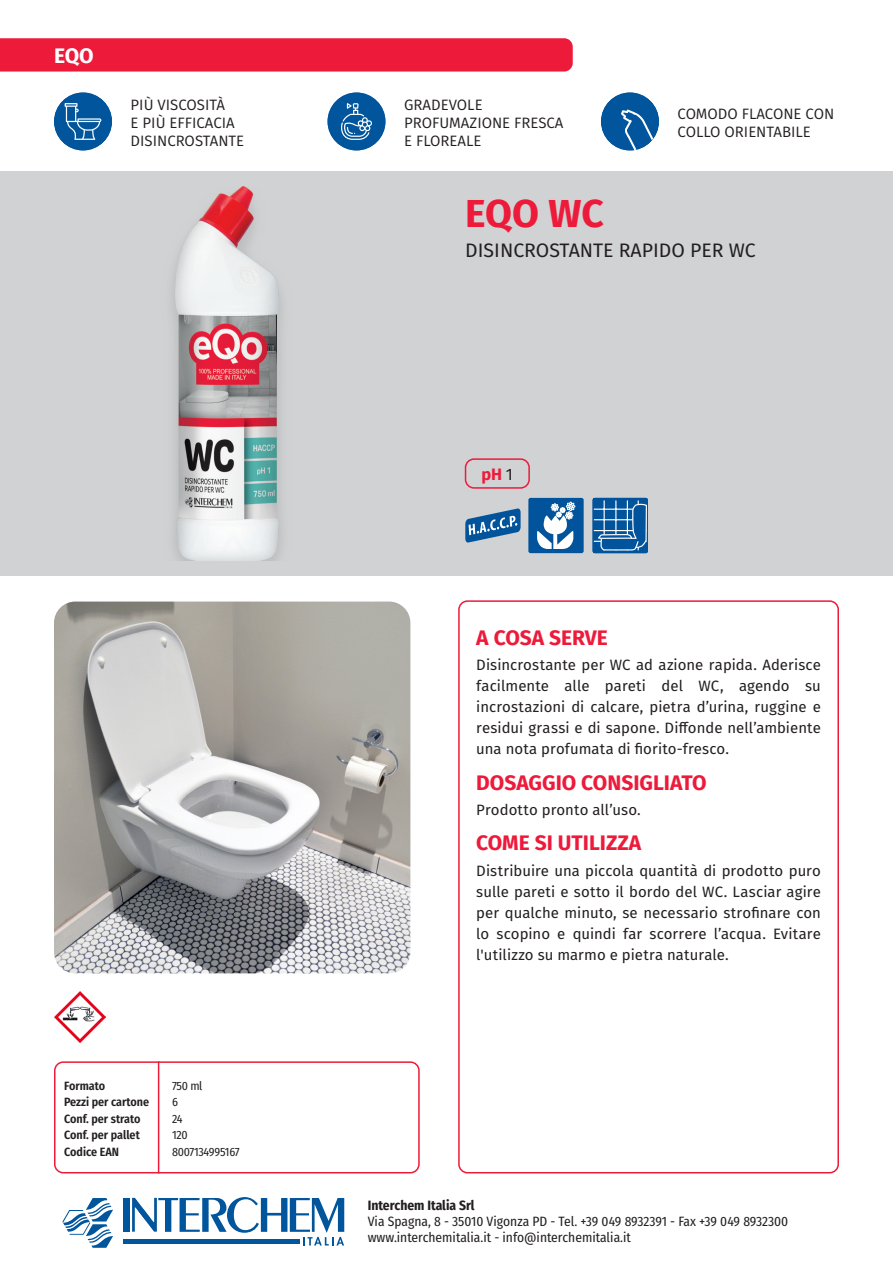
<style>
.page{position:relative;width:893px;height:1263px;background:#fff}
.page>*{position:absolute;margin:0;border:0;box-sizing:border-box;transform-origin:0 0}
.t1{font:700 39px "Fira Sans";color:#ed1a3a}
.t2{font:700 21px "Fira Sans";color:#ed1a3a}
.t3{font:700 21px "Fira Sans";color:#fff}
.t4{font:19.5px "Fira Sans";color:#231f20}
.t5{font:700 16.5px "Fira Sans";color:#ed1a3a}
.t6{font:15px/21px "Fira Sans";letter-spacing:.005em;color:#231f20;text-align:justify}
.t7{font:15px/18px "Fira Sans";color:#231f20}
.t8{font:13.5px/16.2px "Fira Sans Condensed";color:#231f20}
.t9{font:700 13.5px "Fira Sans Condensed";color:#231f20}
.t10{font:600 12px/16.5px "Fira Sans Condensed";color:#231f20}
.t11{font:12px/16.5px "Fira Sans Condensed";letter-spacing:-.02em;color:#231f20}
.s1{font-weight:400;color:#231f20}
</style>
<div class="page">
<div style="left:0;top:171px;width:893px;height:404px;background:#d1d2d4"></div>
<div style="left:458px;top:600px;width:381px;height:573px;border:2px solid #ed1a3a;border-radius:9px"></div>
<div style="left:0;top:38px;width:573px;height:34px;background:#ed1a3a"></div>
<div style="left:54px;top:1061px;width:366px;height:112px;border:2px solid #ed1a3a;border-radius:9px"></div>
<hr style="left:158px;top:1061px;width:1px;height:112px;background:#ed1a3a">
<img style="left:54px;top:991px;width:51px;height:51px">
<div style="left:465px;top:458px;width:65px;height:31px;border:2px solid #ed1a3a;border-radius:9px"></div>
<img style="left:172px;top:186px;width:110px;height:374px">
<svg style="left:465px;top:508px;width:56px;height:35px"></svg>
<div style="left:530px;top:499px;width:52px;height:53px;background:#01549b"></div>
<div style="left:528px;top:498px;width:56px;height:55px;border:2px solid #01549b"></div>
<svg style="left:537px;top:502px;width:38px;height:47px"></svg>
<svg style="left:593px;top:498px;width:55px;height:55px;background:#2a6fab"></svg>
<hr style="left:601px;top:537px;width:31px;height:2px;background:#fff">
<img style="left:54px;top:601px;width:356px;height:372px">
<div style="left:54px;top:92px;width:58px;height:58px;background:#01559c;border-radius:50%"></div>
<svg style="left:65px;top:103px;width:37px;height:37px"></svg>
<div style="left:601px;top:92px;width:58px;height:58px;background:#01559c;border-radius:50%"></div>
<svg style="left:621px;top:109px;width:32px;height:41px"></svg>
<div style="left:327px;top:92px;width:58px;height:58px;background:#01559c;border-radius:50%"></div>
<svg style="left:341px;top:103px;width:31px;height:37px"></svg>
<div style="left:123px;top:1239px;width:176px;height:5px;background:#01559c"></div>
<div style="left:123px;top:1198px;width:6px;height:34px;background:#01559c"></div>
<svg style="left:62px;top:1198px;width:51px;height:50px"></svg>
<svg style="left:132px;top:1197px;width:212px;height:48px"></svg>
<h2 class="t3" style="left:54px;top:38px;width:41px">EQO</h2>
<p class="t7" style="left:131px;top:96px;width:115px">PIÙ VISCOSITÀ<br>E PIÙ EFFICACIA<br>DISINCROSTANTE</p>
<p class="t10" style="left:64px;top:1076px;width:87px">Formato<br>Pezzi per cartone<br>Conf. per strato<br>Conf. per pallet<br>Codice EAN</p>
<p class="t11" style="left:172px;top:1077px;width:69px">750 ml<br>6<br>24<br>120<br>8007134995167</p>
<p class="t7" style="left:404px;top:96px;width:161px">GRADEVOLE<br>PROFUMAZIONE FRESCA<br>E FLOREALE</p>
<p class="t7" style="left:678px;top:105px;width:158px">COMODO FLACONE CON<br>COLLO ORIENTABILE</p>
<h1 class="t1" style="left:465px;top:181px;width:140px">EQO WC</h1>
<h3 class="t4" style="left:465px;top:236px;width:292px">DISINCROSTANTE RAPIDO PER WC</h3>
<p class="t5" style="left:482px;top:460px;width:33px">pH <span class="s1">1</span></p>
<h2 class="t2" style="left:476px;top:620px;width:133px">A COSA SERVE</h2>
<p class="t6" style="left:476px;top:654px;width:346px">Disincrostante per WC ad azione rapida. Aderisce facilmente alle pareti del WC, agendo su incrostazioni di calcare, pietra d’urina, ruggine e residui grassi e di sapone. Diffonde nell’ambiente una nota profumata di fiorito-fresco.</p>
<h2 class="t2" style="left:476px;top:764px;width:232px">DOSAGGIO CONSIGLIATO</h2>
<p class="t6" style="left:476px;top:799px;width:166px">Prodotto pronto all’uso.</p>
<h2 class="t2" style="left:476px;top:825px;width:166px">COME SI UTILIZZA</h2>
<p class="t6" style="left:476px;top:859px;width:346px">Distribuire una piccola quantità di prodotto puro sulle pareti e sotto il bordo del WC. Lasciar agire per qualche minuto, se necessario strofinare con lo scopino e quindi far scorrere l’acqua. Evitare l'utilizzo su marmo e pietra naturale.</p>
<p class="t9" style="left:368px;top:1194px;width:108px">Interchem Italia Srl</p>
<p class="t8" style="left:368px;top:1213px;width:422px">Via Spagna, 8 - 35010 Vigonza PD - Tel. +39 049 8932391 - Fax +39 049 8932300 www.interchemitalia.it - info@interchemitalia.it</p>
<p class="t6" style="left:443px;top:1214px;width:9px">9</p>
</div>
